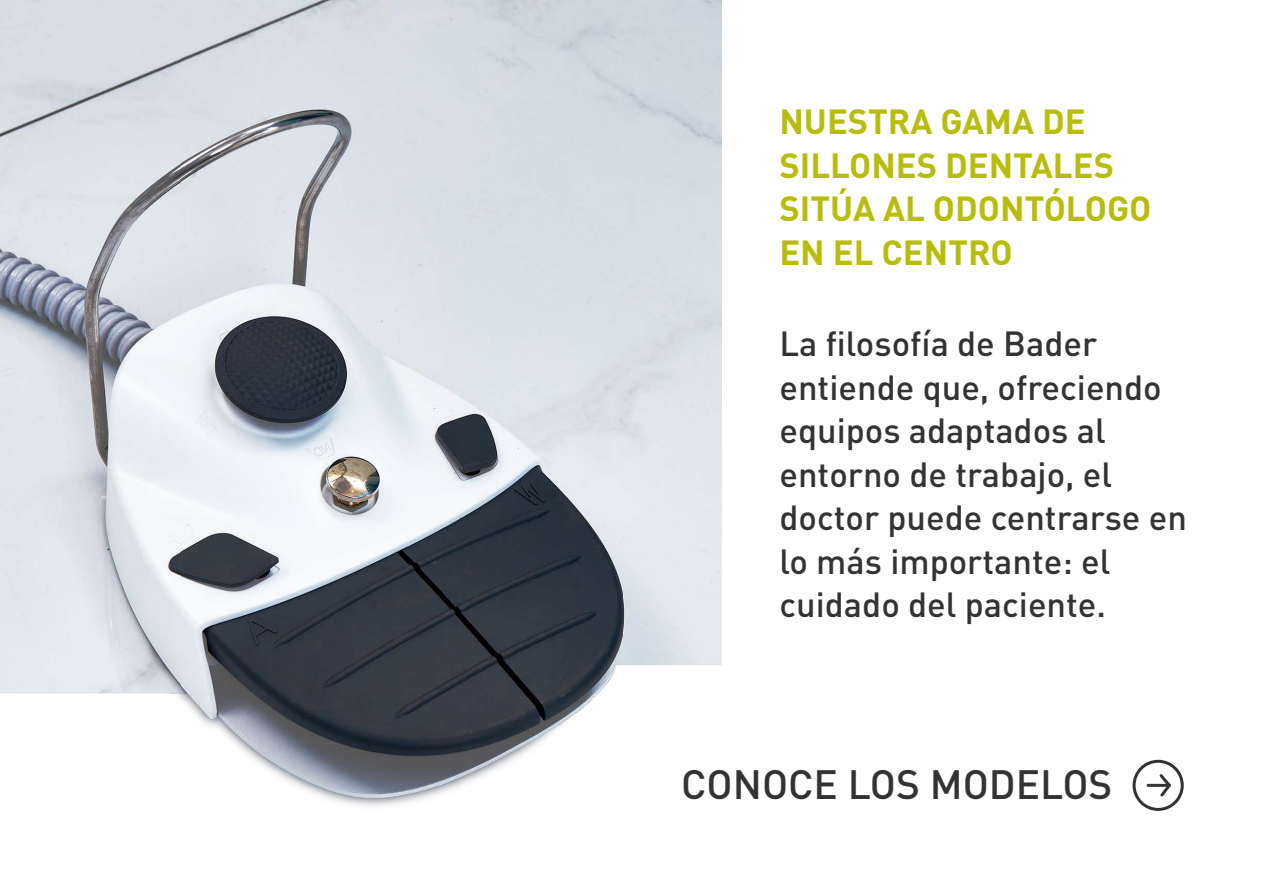
<style>
.page{position:relative;width:1263px;height:893px;background:#fff}
.page>*{position:absolute;margin:0;border:0;box-sizing:border-box;transform-origin:0 0}
.t1{font:500 40.5px "DIN Pro";color:#333}
.t2{font:500 34.5px/43.5px "DIN Pro";color:#333}
.t3{font:700 34.5px/43.5px "DIN Pro";color:#b8bd0b}
</style>
<div class="page">
<img style="left:0;top:0;width:722px;height:806px">
<div style="left:1132px;top:760px;width:52px;height:51px;border:3px solid #333;border-radius:50%"></div>
<svg style="left:1146px;top:771px;width:30px;height:26px"></svg>
<p class="t3" style="left:779px;top:99px;width:373px">NUESTRA GAMA DE<br>SILLONES DENTALES<br>SITÚA AL ODONTÓLOGO<br>EN EL CENTRO</p>
<p class="t2" style="left:779px;top:321px;width:409px">La filosofía de Bader entiende que, ofreciendo equipos adaptados al entorno de trabajo, el doctor puede centrarse en lo más importante: el cuidado del paciente.</p>
<p class="t1" style="left:681px;top:756px;width:433px">CONOCE LOS MODELOS</p>
</div>
